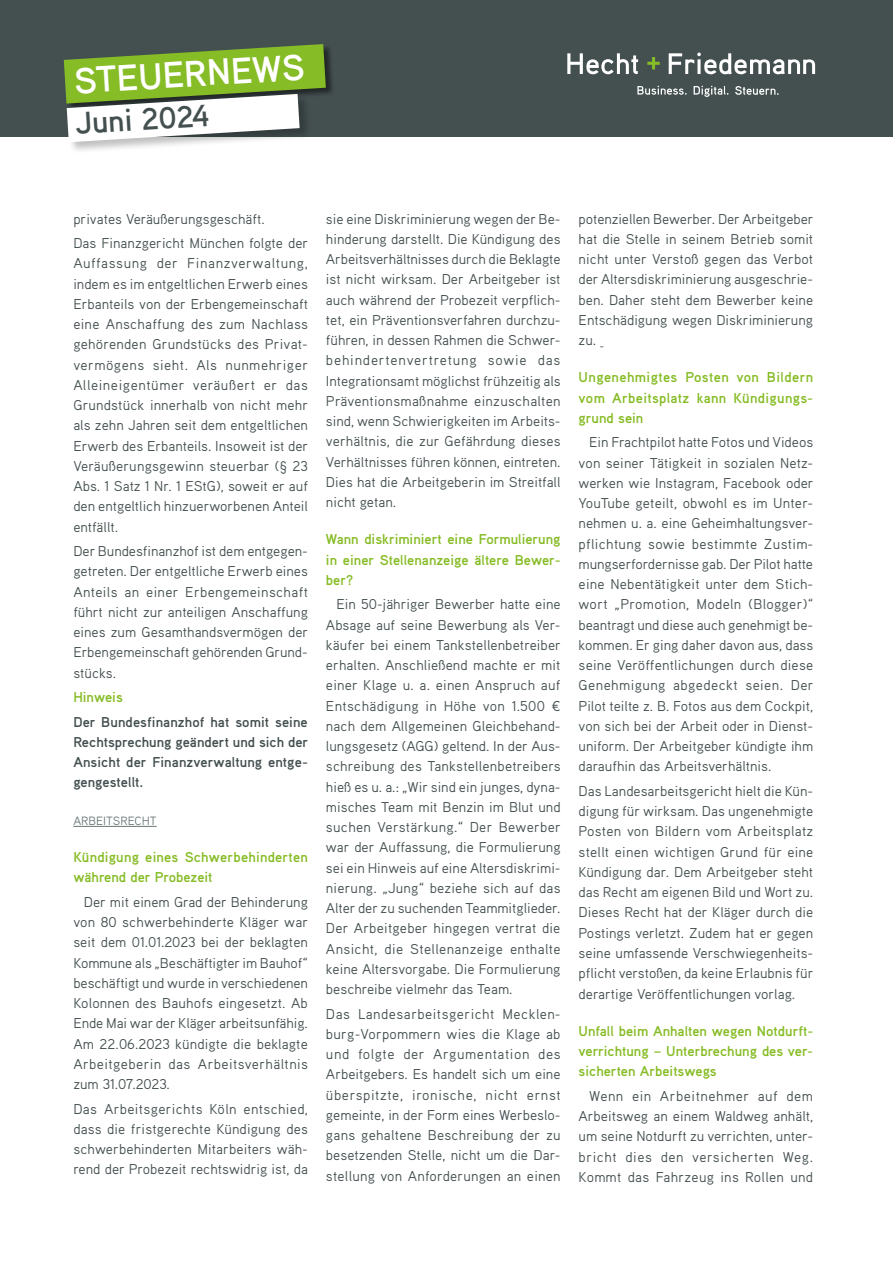
<style>
.page{position:relative;width:893px;height:1263px;background:#fff}
.page>*{position:absolute;margin:0;border:0;box-sizing:border-box;transform-origin:0 0}
.t1{font:700 36.75px "Aaux Pro OT";color:#fff}
.t2{font:700 30.9px "Aaux Pro OT";color:#444f50}
.t3{font:14.25px/20.2px "Aaux Pro OT";color:#444f50;text-align:justify}
.t4{font:700 14.25px/20.2px "Aaux Pro OT";color:#86bc25;text-align:justify}
.t5{font:700 14.25px/20.2px "Aaux Pro OT";letter-spacing:.005em;color:#444f50;text-align:justify}
.t6{font:12px "Aaux Pro OT";color:#697576}
</style>
<div class="page">
<hr style="left:73px;top:826px;width:84px;height:1px;background:#697576">
<div style="left:0;top:0;width:893px;height:136px;background:#444f50"></div>
<svg style="left:567px;top:53px;width:71px;height:21px"></svg>
<svg style="left:669px;top:53px;width:146px;height:21px"></svg>
<svg style="left:647px;top:57px;width:13px;height:12px"></svg>
<svg style="left:637px;top:86px;width:50px;height:9px"></svg>
<svg style="left:694px;top:86px;width:34px;height:11px"></svg>
<svg style="left:735px;top:86px;width:44px;height:9px"></svg>
<div style="left:64px;top:44px;width:271px;height:69px;background:#000;opacity:.5"></div>
<div style="left:66px;top:94px;width:246px;height:61px;background:#000;opacity:.25"></div>
<svg style="left:64px;top:44px;width:262px;height:98px"></svg>
<h1 class="t1" style="left:72px;top:58px;width:233px;rotate:-4deg">STEUERNEWS</h1>
<h2 class="t2" style="left:74px;top:104px;width:135px;rotate:-4deg">Juni 2024</h2>
<p class="t3" style="left:73px;top:206px;width:236px;line-height:24.5px">privates Veräußerungsgeschäft.<br>Das Finanzgericht München folgte der</p>
<p class="t3" style="left:73px;top:253px;width:236px">Auffassung der Finanzverwaltung, indem es im entgeltlichen Erwerb eines Erbanteils von der Erbengemeinschaft eine Anschaffung des zum Nachlass gehörenden Grundstücks des Privat&shy;vermögens sieht. Als nunmehriger Alleineigentümer veräußert er das Grundstück innerhalb von nicht mehr als zehn Jahren seit dem entgeltlichen Erwerb des Erbanteils. Insoweit ist der Veräußerungsgewinn steuerbar (§ 23<br>Abs. 1 Satz 1 Nr. 1 EStG), soweit er auf den entgeltlich hinzuerworbenen Anteil entfällt.</p>
<p class="t3" style="left:73px;top:541px;width:236px">Der Bundesfinanzhof ist dem entgegen&shy;getreten. Der entgeltliche Erwerb eines Anteils an einer Erbengemeinschaft führt nicht zur anteiligen Anschaffung eines zum Gesamthandsvermögen der Erbengemeinschaft gehörenden Grund&shy;stücks.</p>
<p class="t4" style="left:73px;top:687px;width:51px">Hinweis</p>
<p class="t5" style="left:73px;top:711px;width:236px">Der Bundesfinanzhof hat somit seine Rechtsprechung geändert und sich der Ansicht der Finanzverwaltung entge&shy;gengestellt.</p>
<p class="t6" style="left:73px;top:813px;width:85px">ARBEITSRECHT</p>
<p class="t4" style="left:73px;top:846px;width:236px">Kündigung eines Schwerbehinderten während der Probezeit</p>
<p class="t3" style="left:73px;top:891px;width:236px;text-indent:11px">Der mit einem Grad der Behinderung von 80 schwerbehinderte Kläger war seit dem 01.01.2023 bei der beklagten Kommune als „Beschäftigter im Bauhof“ beschäftigt und wurde in verschiedenen Kolonnen des Bauhofs eingesetzt. Ab Ende Mai war der Kläger arbeitsunfähig.<br>Am 22.06.2023 kündigte die beklagte Arbeitgeberin das Arbeitsverhältnis zum 31.07.2023.</p>
<p class="t3" style="left:73px;top:1098px;width:236px">Das Arbeitsgerichts Köln entschied, dass die fristgerechte Kündigung des schwerbehinderten Mitarbeiters wäh&shy;rend der Probezeit rechtswidrig ist, da</p>
<p class="t3" style="left:326px;top:208px;width:236px">sie eine Diskriminierung wegen der Be&shy;hinderung darstellt. Die Kündigung des Arbeitsverhältnisses durch die Beklagte ist nicht wirksam. Der Arbeitgeber ist auch während der Probezeit verpflich&shy;tet, ein Präventionsverfahren durchzu&shy;führen, in dessen Rahmen die Schwer&shy;behindertenvertretung sowie das Integrationsamt möglichst frühzeitig als Präventionsmaßnahme einzuschalten sind, wenn Schwierigkeiten im Arbeits&shy;verhältnis, die zur Gefährdung dieses Verhältnisses führen können, eintreten.<br>Dies hat die Arbeitgeberin im Streitfall nicht getan.</p>
<p class="t4" style="left:326px;top:529px;width:236px">Wann diskriminiert eine Formulierung in einer Stellenanzeige ältere Bewer&shy;ber?</p>
<p class="t3" style="left:326px;top:594px;width:236px;text-indent:11px">Ein 50-jähriger Bewerber hatte eine Absage auf seine Bewerbung als Ver&shy;käufer bei einem Tankstellenbetreiber erhalten. Anschließend machte er mit einer Klage u. a. einen Anspruch auf Entschädigung in Höhe von 1.500 € nach dem Allgemeinen Gleichbehand&shy;lungsgesetz (AGG) geltend. In der Aus&shy;schreibung des Tankstellenbetreibers hieß es u. a.: „Wir sind ein junges, dyna&shy;misches Team mit Benzin im Blut und suchen Verstärkung.“ Der Bewerber war der Auffassung, die Formulierung sei ein Hinweis auf eine Altersdiskrimi&shy;nierung. „Jung“ beziehe sich auf das Alter der zu suchenden Teammitglieder.<br>Der Arbeitgeber hingegen vertrat die Ansicht, die Stellenanzeige enthalte keine Altersvorgabe. Die Formulierung beschreibe vielmehr das Team.</p>
<p class="t3" style="left:326px;top:1003px;width:236px">Das Landesarbeitsgericht Mecklen&shy;burg-Vorpommern wies die Klage ab und folgte der Argumentation des Arbeitgebers. Es handelt sich um eine überspitzte, ironische, nicht ernst gemeinte, in der Form eines Werbeslo&shy;gans gehaltene Beschreibung der zu besetzenden Stelle, nicht um die Dar&shy;stellung von Anforderungen an einen</p>
<p class="t3" style="left:579px;top:208px;width:236px">potenziellen Bewerber. Der Arbeitgeber hat die Stelle in seinem Betrieb somit nicht unter Verstoß gegen das Verbot der Altersdiskriminierung ausgeschrie&shy;ben. Daher steht dem Bewerber keine Entschädigung wegen Diskriminierung zu.</p>
<p class="t4" style="left:579px;top:367px;width:236px">Ungenehmigtes Posten von Bildern vom Arbeitsplatz kann Kündigungs&shy;grund sein</p>
<p class="t3" style="left:579px;top:432px;width:236px;text-indent:11px">Ein Frachtpilot hatte Fotos und Videos von seiner Tätigkeit in sozialen Netz&shy;werken wie Instagram, Facebook oder YouTube geteilt, obwohl es im Unter&shy;nehmen u. a. eine Geheimhaltungsver&shy;pflichtung sowie bestimmte Zustim&shy;mungserfordernisse gab. Der Pilot hatte eine Nebentätigkeit unter dem Stich&shy;wort „Promotion, Modeln (Blogger)“ beantragt und diese auch genehmigt be&shy;kommen. Er ging daher davon aus, dass seine Veröffentlichungen durch diese Genehmigung abgedeckt seien. Der Pilot teilte z. B. Fotos aus dem Cockpit, von sich bei der Arbeit oder in Dienst&shy;uniform. Der Arbeitgeber kündigte ihm daraufhin das Arbeitsverhältnis.</p>
<p class="t3" style="left:579px;top:780px;width:236px">Das Landesarbeitsgericht hielt die Kün&shy;digung für wirksam. Das ungenehmigte Posten von Bildern vom Arbeitsplatz stellt einen wichtigen Grund für eine Kündigung dar. Dem Arbeitgeber steht das Recht am eigenen Bild und Wort zu.<br>Dieses Recht hat der Kläger durch die Postings verletzt. Zudem hat er gegen seine umfassende Verschwiegenheits&shy;pflicht verstoßen, da keine Erlaubnis für derartige Veröffentlichungen vorlag.</p>
<p class="t4" style="left:579px;top:1020px;width:236px">Unfall beim Anhalten wegen Notdurft&shy;verrichtung – Unterbrechung des ver&shy;sicherten Arbeitswegs</p>
<p class="t3" style="left:579px;top:1085px;width:236px;text-indent:11px">Wenn ein Arbeitnehmer auf dem Arbeitsweg an einem Waldweg anhält, um seine Notdurft zu verrichten, unter&shy;bricht dies den versicherten Weg.<br>Kommt das Fahrzeug ins Rollen und</p>
</div>
